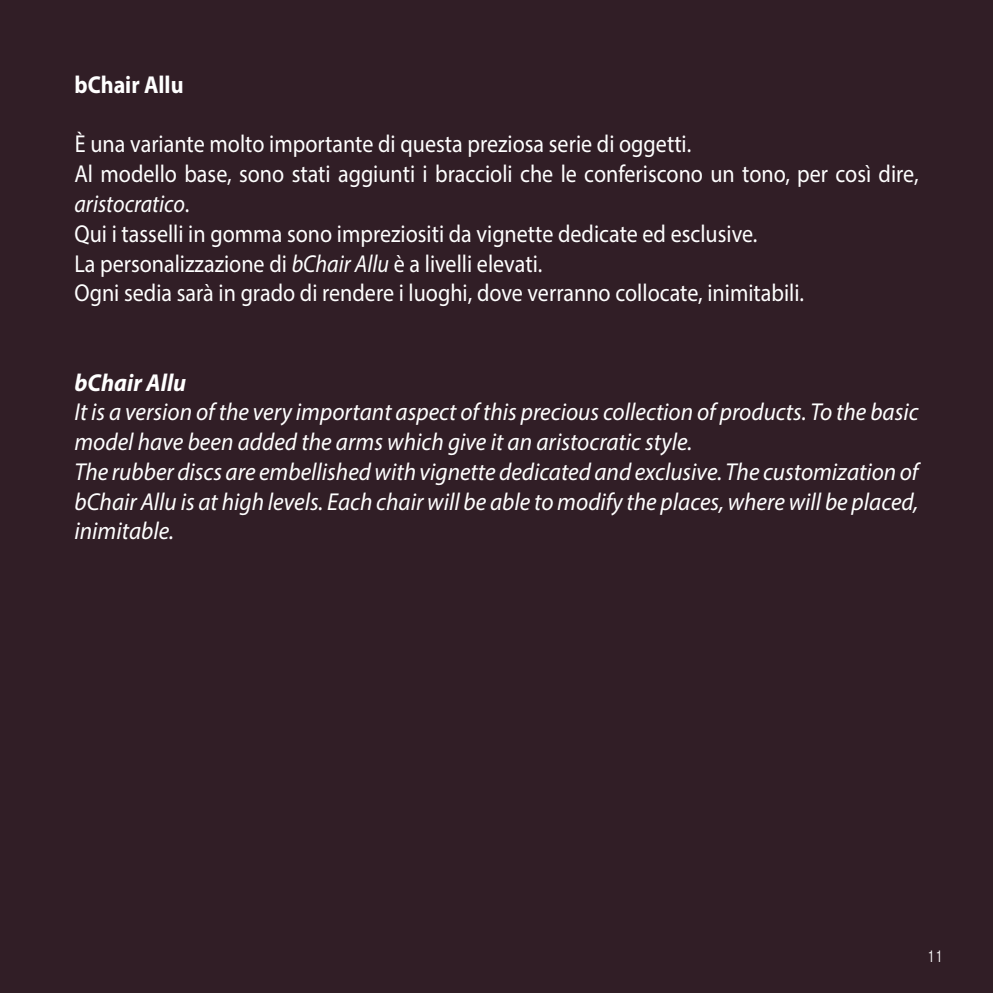
<style>
.page{position:relative;width:993px;height:993px;background:#fff}
.page>*{position:absolute;margin:0;border:0;box-sizing:border-box;transform-origin:0 0}
.t1{font:24.5px/29.8px "Myriad Pro";color:#fff;scale:.9 1}
.t2{font:italic 24.5px/29.8px "Myriad Pro";color:#fff;scale:.95 1}
.t3{font:700 24.5px "Myriad Pro";color:#fff;scale:.9 1}
.t4{font:italic 700 24.5px "Myriad Pro";color:#fff;scale:.95 1}
.t5{font:300 condensed 17.5px "Abadi";color:#fff}
.s1{font-style:italic}
</style>
<div class="page">
<div style="left:0;top:0;width:992px;height:992px;background:#311e26"></div>
<p class="t3" style="left:74px;top:69px;width:123px">bChair Allu</p>
<p class="t1" style="left:74px;top:129px;width:939px">è una variante molto importante di questa preziosa serie di oggetti.<br>Al modello base, sono stati aggiunti i braccioli che le conferiscono un tono, per così dire, <span class="s1">aristocratico</span>.<br>Qui i tasselli in gomma sono impreziositi da vignette dedicate ed esclusive.<br>La personalizzazione di <span class="s1">bChair Allu</span> è a livelli elevati.<br>Ogni sedia sarà in grado di rendere i luoghi, dove verranno collocate, inimitabili.</p>
<p class="t4" style="left:74px;top:366px;width:119px">bChair Allu</p>
<p class="t2" style="left:74px;top:397px;width:889px">It is a version of the very important aspect of this precious collection of products. To the basic model have been added the arms which give it an aristocratic style.<br>The rubber discs are embellished with vignette dedicated and exclusive. The customization of bChair Allu is at high levels. Each chair will be able to modify the places, where will be placed, inimitable.</p>
<p class="t5" style="left:926px;top:945px;width:18px">11</p>
</div>
